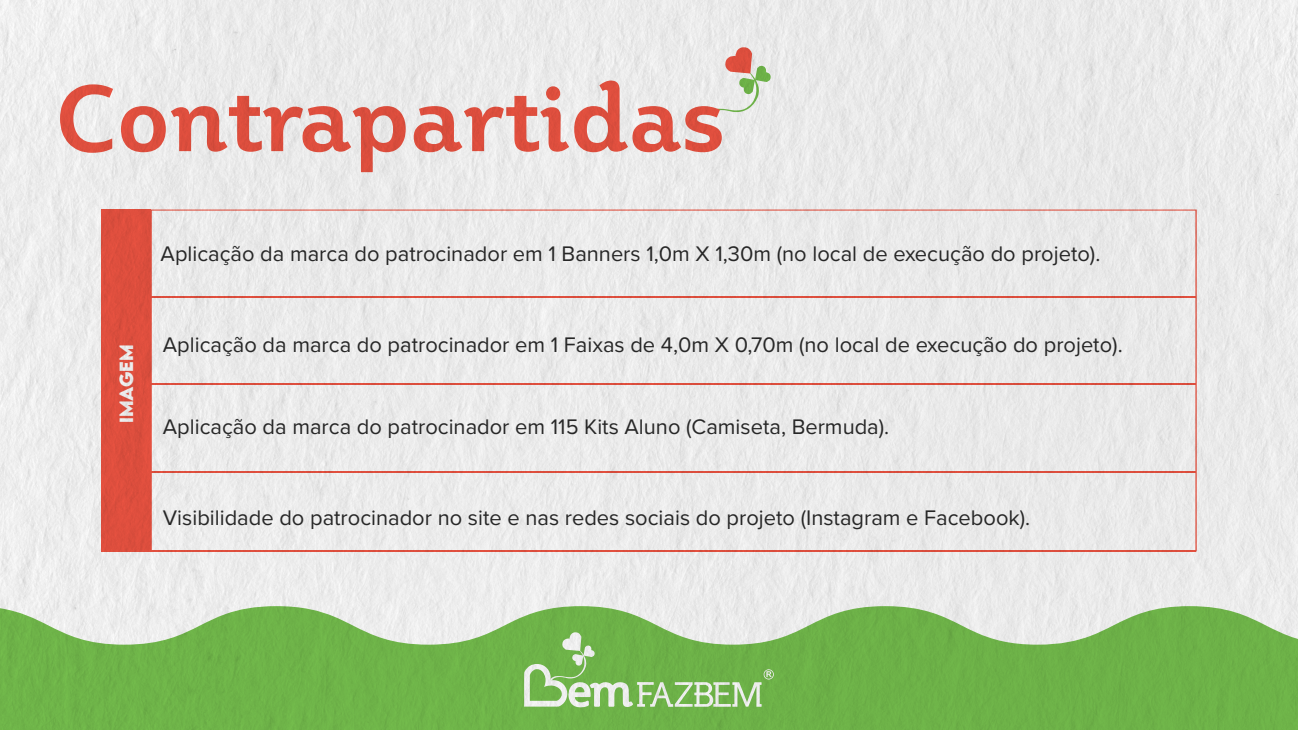
<style>
.page{position:relative;width:1298px;height:730px;background:#fff}
.page>*{position:absolute;margin:0;border:0;box-sizing:border-box;transform-origin:0 0}
.t1{font:700 91.88px "Plume";color:#f05543}
.t2{font:21.88px "Proxima Nova";color:#2b2b2b}
.t3{font:700 16.97px "LEMONMILK";color:#fff}
</style>
<div class="page">
<img style="left:0;top:0;width:1297px;height:730px">
<h1 class="t1" style="left:55px;top:60px;width:671px">Contrapartidas</h1>
<p class="t2" style="left:161px;top:238px;width:941px">Aplicação da marca do patrocinador em 1 Banners 1,0m X 1,30m (no local de execução do projeto).</p>
<p class="t3" style="left:115px;top:423px;width:80px;rotate:-90deg">IMAGEM</p>
<p class="t2" style="left:163px;top:328px;width:961px">Aplicação da marca do patrocinador em 1 Faixas de 4,0m X 0,70m (no local de execução do projeto).</p>
<p class="t2" style="left:163px;top:411px;width:728px">Aplicação da marca do patrocinador em 115 Kits Aluno (Camiseta, Bermuda).</p>
<p class="t2" style="left:163px;top:501px;width:868px">Visibilidade do patrocinador no site e nas redes sociais do projeto (Instagram e Facebook).</p>
</div>
